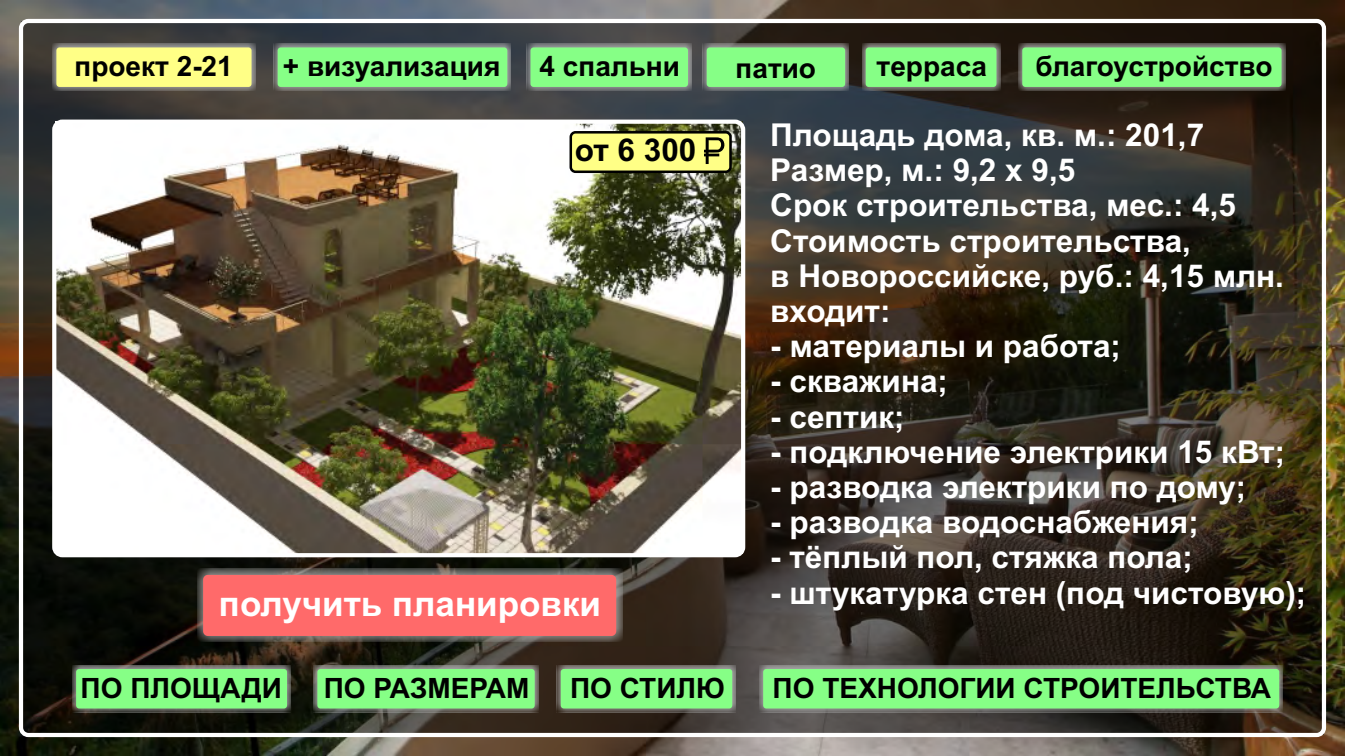
<style>
.page{position:relative;width:1345px;height:756px;background:#fff}
.page>*{position:absolute;margin:0;border:0;box-sizing:border-box;transform-origin:0 0}
.t1{font:700 35px "Arial";color:#fff}
.t2{font:700 31.5px/35.4px "Arial";color:#fff}
.t3{font:700 31.5px "Arial";color:#000}
.t4{font:700 28px "Arial";color:#000}
</style>
<div class="page">
<img style="left:0;top:0;width:1344px;height:756px">
<div style="left:21px;top:21px;width:1302px;height:714px;background:#000;opacity:.5"></div>
<div style="left:19px;top:19px;width:1306px;height:718px;border:4px solid #fff;border-radius:7px"></div>
<div style="left:72px;top:665px;width:219px;height:47px;background:#afb0b0;opacity:.98"></div>
<div style="left:76px;top:669px;width:211px;height:39px;background:#86ff86;border-radius:3px"></div>
<div style="left:313px;top:665px;width:225px;height:47px;background:#afb0b0;opacity:.98"></div>
<div style="left:317px;top:669px;width:217px;height:39px;background:#86ff86;border-radius:3px"></div>
<div style="left:759px;top:665px;width:523px;height:47px;background:#afb0b0;opacity:.98"></div>
<div style="left:763px;top:669px;width:515px;height:39px;background:#86ff86;border-radius:3px"></div>
<div style="left:556px;top:665px;width:180px;height:47px;background:#afb0b0;opacity:.98"></div>
<div style="left:560px;top:669px;width:172px;height:39px;background:#86ff86;border-radius:3px"></div>
<img style="left:57px;top:125px;width:683px;height:427px">
<div style="left:52px;top:120px;width:693px;height:437px;border:4px solid #fff;border-radius:8px"></div>
<div style="left:52px;top:44px;width:203px;height:47px;background:#afb0b0;opacity:.98"></div>
<div style="left:56px;top:47px;width:195px;height:40px;background:#ffff86;border-radius:3px"></div>
<div style="left:197px;top:569px;width:425px;height:73px;background:#afb0b0;opacity:.98"></div>
<div style="left:203px;top:575px;width:413px;height:61px;background:#ff6a6a;border-radius:5px"></div>
<div style="left:569px;top:131px;width:162px;height:42px;background:#ffff86;border:3px solid #000;border-radius:5px"></div>
<svg style="left:704px;top:137px;width:20px;height:27px"></svg>
<div style="left:702px;top:44px;width:146px;height:47px;background:#afb0b0;opacity:.98"></div>
<div style="left:706px;top:47px;width:139px;height:40px;background:#86ff86;border-radius:3px"></div>
<div style="left:526px;top:44px;width:165px;height:47px;background:#afb0b0;opacity:.98"></div>
<div style="left:530px;top:47px;width:157px;height:40px;background:#86ff86;border-radius:3px"></div>
<div style="left:861px;top:44px;width:139px;height:47px;background:#afb0b0;opacity:.98"></div>
<div style="left:865px;top:47px;width:131px;height:40px;background:#86ff86;border-radius:3px"></div>
<div style="left:1018px;top:44px;width:267px;height:47px;background:#afb0b0;opacity:.98"></div>
<div style="left:1022px;top:47px;width:259px;height:40px;background:#86ff86;border-radius:3px"></div>
<div style="left:273px;top:44px;width:238px;height:47px;background:#afb0b0;opacity:.98"></div>
<div style="left:277px;top:47px;width:230px;height:40px;background:#86ff86;border-radius:3px"></div>
<p class="t4" style="left:74px;top:56px;width:160px">проект 2-21</p>
<p class="t4" style="left:283px;top:56px;width:219px">+ визуализация</p>
<p class="t4" style="left:539px;top:56px;width:142px">4 спальни</p>
<p class="t4" style="left:735px;top:58px;width:82px">патио</p>
<p class="t4" style="left:876px;top:56px;width:112px">терраса</p>
<p class="t4" style="left:1035px;top:56px;width:238px">благоустройство</p>
<p class="t3" style="left:574px;top:138px;width:123px">от 6 300</p>
<p class="t1" style="left:219px;top:591px;width:383px">получить планировки</p>
<p class="t2" style="left:770px;top:120px;width:515px">Площадь дома, кв. м.: 201,7<br>Размер, м.: 9,2 х 9,5<br>Срок строительства, мес.: 4,5<br>Стоимость строительства,<br>в Новороссийске, руб.: 4,15 млн. входит:</p>
<p class="t2" style="left:770px;top:331px;width:352px">- материалы и работа;</p>
<p class="t2" style="left:770px;top:367px;width:179px">- скважина;</p>
<p class="t2" style="left:770px;top:402px;width:136px">- септик;</p>
<p class="t2" style="left:770px;top:437px;width:516px">- подключение электрики 15 кВт;</p>
<p class="t2" style="left:770px;top:472px;width:477px">- разводка электрики по дому;</p>
<p class="t2" style="left:770px;top:507px;width:430px">- разводка водоснабжения;</p>
<p class="t2" style="left:770px;top:543px;width:424px">- тёплый пол, стяжка пола;</p>
<p class="t2" style="left:770px;top:578px;width:537px">- штукатурка стен (под чистовую);</p>
<p class="t4" style="left:81px;top:678px;width:203px">ПО ПЛОЩАДИ</p>
<p class="t4" style="left:324px;top:678px;width:207px">ПО РАЗМЕРАМ</p>
<p class="t4" style="left:570px;top:678px;width:156px">ПО СТИЛЮ</p>
<p class="t4" style="left:772px;top:678px;width:500px">ПО ТЕХНОЛОГИИ СТРОИТЕЛЬСТВА</p>
</div>
